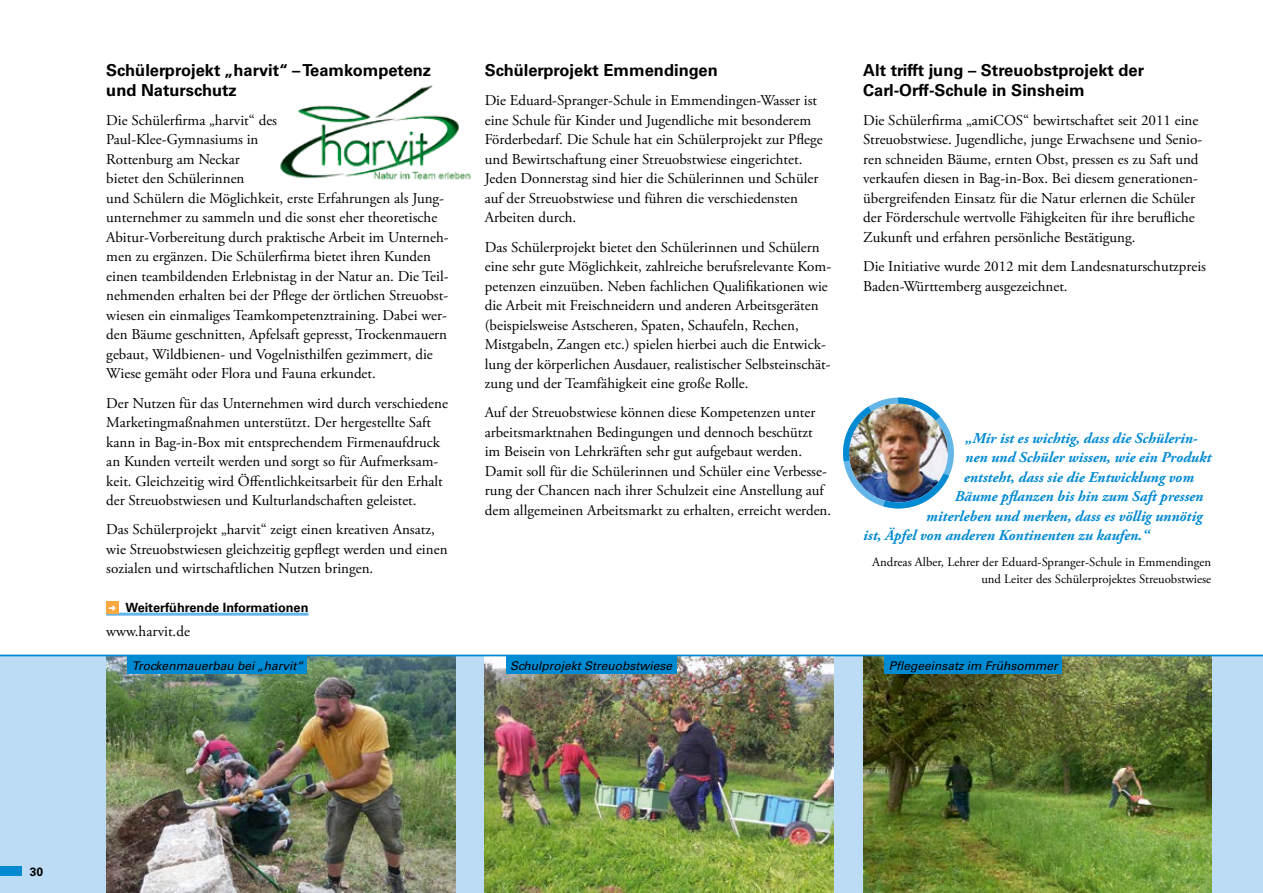
<style>
.page{position:relative;width:1263px;height:893px;background:#fff}
.page>*{position:absolute;margin:0;border:0;box-sizing:border-box;transform-origin:0 0}
.t1{font:700 16.5px/19.5px "Univers LT";color:#000}
.t2{font:15px/19.5px "Adobe Garamond Pro";color:#000}
.t3{font:italic 700 15px "Adobe Garamond Pro";color:#008ad2}
.t4{font:12.75px/16.5px "Adobe Garamond Pro";color:#000;text-align:right}
.t5{font:700 12.75px "Univers LT";color:#000}
.t6{font:italic 12px "Univers LT";color:#000}
.t7{font:700 12px "Univers LT";color:#000}
.s1{color:#fff}
</style>
<div class="page">
<img style="left:280px;top:85px;width:191px;height:95px">
<div style="left:0;top:655px;width:1263px;height:238px;background:#bcdbf4"></div>
<hr style="left:106px;top:613px;width:202px;height:3px;background:#63b6e7">
<div style="left:106px;top:601px;width:13px;height:13px;background:#f7a93f"></div>
<img style="left:485px;top:656px;width:348px;height:237px">
<img style="left:863px;top:656px;width:349px;height:237px">
<img style="left:849px;top:404px;width:99px;height:98px;border-radius:49px">
<div style="left:843px;top:398px;width:111px;height:110px;border:6px dashed #008ad2;border-radius:50%"></div>
<div style="left:506px;top:656px;width:170px;height:18px;background:#008ad2"></div>
<div style="left:884px;top:656px;width:178px;height:18px;background:#008ad2"></div>
<img style="left:106px;top:656px;width:349px;height:237px">
<div style="left:128px;top:656px;width:179px;height:18px;background:#008ad2"></div>
<hr style="left:0;top:655px;width:1263px;height:1px;background:#008ad2">
<div style="left:0;top:867px;width:21px;height:9px;background:#008ad2"></div>
<p class="t1" style="left:106px;top:61px;width:326px">Schülerprojekt „harvit“ – Teamkompetenz und Naturschutz</p>
<p class="t2" style="left:106px;top:111px;width:344px">Die Schülerfirma „harvit“ des<br>Paul-Klee-Gymnasiums in<br>Rottenburg am Neckar<br>bietet den Schülerinnen<br>und Schülern die Möglichkeit, erste Erfahrungen als Jung&shy;unternehmer zu sammeln und die sonst eher theoretische Abitur-Vorbereitung durch praktische Arbeit im Unterneh&shy;men zu ergänzen. Die Schülerfirma bietet ihren Kunden einen teambildenden Erlebnistag in der Natur an. Die Teil&shy;nehmenden erhalten bei der Pflege der örtlichen Streuobst&shy;wiesen ein einmaliges Teamkompetenztraining. Dabei wer&shy;den Bäume geschnitten, Apfelsaft gepresst, Trockenmauern gebaut, Wildbienen- und Vogelnisthilfen gezimmert, die Wiese gemäht oder Flora und Fauna erkundet.</p>
<p class="t2" style="left:106px;top:394px;width:343px">Der Nutzen für das Unternehmen wird durch verschiedene Marketingmaßnahmen unterstützt. Der hergestellte Saft kann in Bag-in-Box mit entsprechendem Firmenaufdruck an Kunden verteilt werden und sorgt so für Aufmerksam&shy;keit. Gleichzeitig wird Öffentlichkeitsarbeit für den Erhalt der Streuobstwiesen und Kulturlandschaften geleistet.</p>
<p class="t2" style="left:106px;top:520px;width:343px">Das Schülerprojekt „harvit“ zeigt einen kreativen Ansatz, wie Streuobstwiesen gleichzeitig gepflegt werden und einen sozialen und wirtschaftlichen Nutzen bringen.</p>
<p class="t5" style="left:109px;top:600px;width:201px"><span class="s1">➜</span> Weiterführende Informationen</p>
<p class="t2" style="left:106px;top:622px;width:85px">www.harvit.de</p>
<p class="t1" style="left:485px;top:61px;width:234px">Schülerprojekt Emmendingen</p>
<p class="t2" style="left:485px;top:91px;width:339px">Die Eduard-Spranger-Schule in Emmendingen-Wasser ist eine Schule für Kinder und Jugendliche mit besonderem Förderbedarf. Die Schule hat ein Schülerprojekt zur Pflege und Bewirtschaftung einer Streuobstwiese eingerichtet.<br>Jeden Donnerstag sind hier die Schülerinnen und Schüler auf der Streuobstwiese und führen die verschiedensten Arbeiten durch.</p>
<p class="t2" style="left:485px;top:238px;width:348px">Das Schülerprojekt bietet den Schülerinnen und Schülern eine sehr gute Möglichkeit, zahlreiche berufsrelevante Kom&shy;petenzen einzuüben. Neben fachlichen Qualifikationen wie die Arbeit mit Freischneidern und anderen Arbeitsgeräten (beispielsweise Astscheren, Spaten, Schaufeln, Rechen, Mistgabeln, Zangen etc.) spielen hierbei auch die Entwick&shy;lung der körperlichen Ausdauer, realistischer Selbsteinschät&shy;zung und der Teamfähigkeit eine große Rolle.</p>
<p class="t2" style="left:485px;top:403px;width:348px">Auf der Streuobstwiese können diese Kompetenzen unter arbeitsmarktnahen Bedingungen und dennoch beschützt im Beisein von Lehrkräften sehr gut aufgebaut werden.<br>Damit soll für die Schülerinnen und Schüler eine Verbesse&shy;rung der Chancen nach ihrer Schulzeit eine Anstellung auf dem allgemeinen Arbeitsmarkt zu erhalten, erreicht werden.</p>
<p class="t1" style="left:863px;top:61px;width:282px">Alt trifft jung – Streuobstprojekt der<br>Carl-Orff-Schule in Sinsheim</p>
<p class="t2" style="left:863px;top:111px;width:340px">Die Schülerfirma „amiCOS“ bewirtschaftet seit 2011 eine Streuobstwiese. Jugendliche, junge Erwachsene und Senio&shy;ren schneiden Bäume, ernten Obst, pressen es zu Saft und verkaufen diesen in Bag-in-Box. Bei diesem generationen&shy;übergreifenden Einsatz für die Natur erlernen die Schüler der Förderschule wertvolle Fähigkeiten für ihre berufliche Zukunft und erfahren persönliche Bestätigung.</p>
<p class="t2" style="left:863px;top:257px;width:344px">Die Initiative wurde 2012 mit dem Landesnaturschutzpreis<br>Baden-Württemberg ausgezeichnet.</p>
<p class="t3" style="left:965px;top:429px;width:234px">„Mir ist es wichtig, dass die Schülerin-</p>
<p class="t3" style="left:965px;top:449px;width:248px">nen und Schüler wissen, wie ein Produkt</p>
<p class="t3" style="left:964px;top:468px;width:232px">entsteht, dass sie die Entwicklung vom</p>
<p class="t3" style="left:955px;top:488px;width:250px">Bäume pflanzen bis hin zum Saft pressen</p>
<p class="t3" style="left:926px;top:507px;width:278px">miterleben und merken, dass es völlig unnötig</p>
<p class="t3" style="left:863px;top:527px;width:288px">ist, Äpfel von anderen Kontinenten zu kaufen.“</p>
<p class="t4" style="left:872px;top:554px;width:341px">Andreas Alber, Lehrer der Eduard-Spranger-Schule in Emmendingen und Leiter des Schülerprojektes Streuobstwiese</p>
<p class="t6" style="left:132px;top:658px;width:173px">Trockenmauerbau bei „harvit“</p>
<p class="t6" style="left:510px;top:658px;width:163px">Schulprojekt Streuobstwiese</p>
<p class="t6" style="left:889px;top:658px;width:171px">Pflegeeinsatz im Frühsommer</p>
<p class="t7" style="left:30px;top:864px;width:15px">30</p>
</div>
